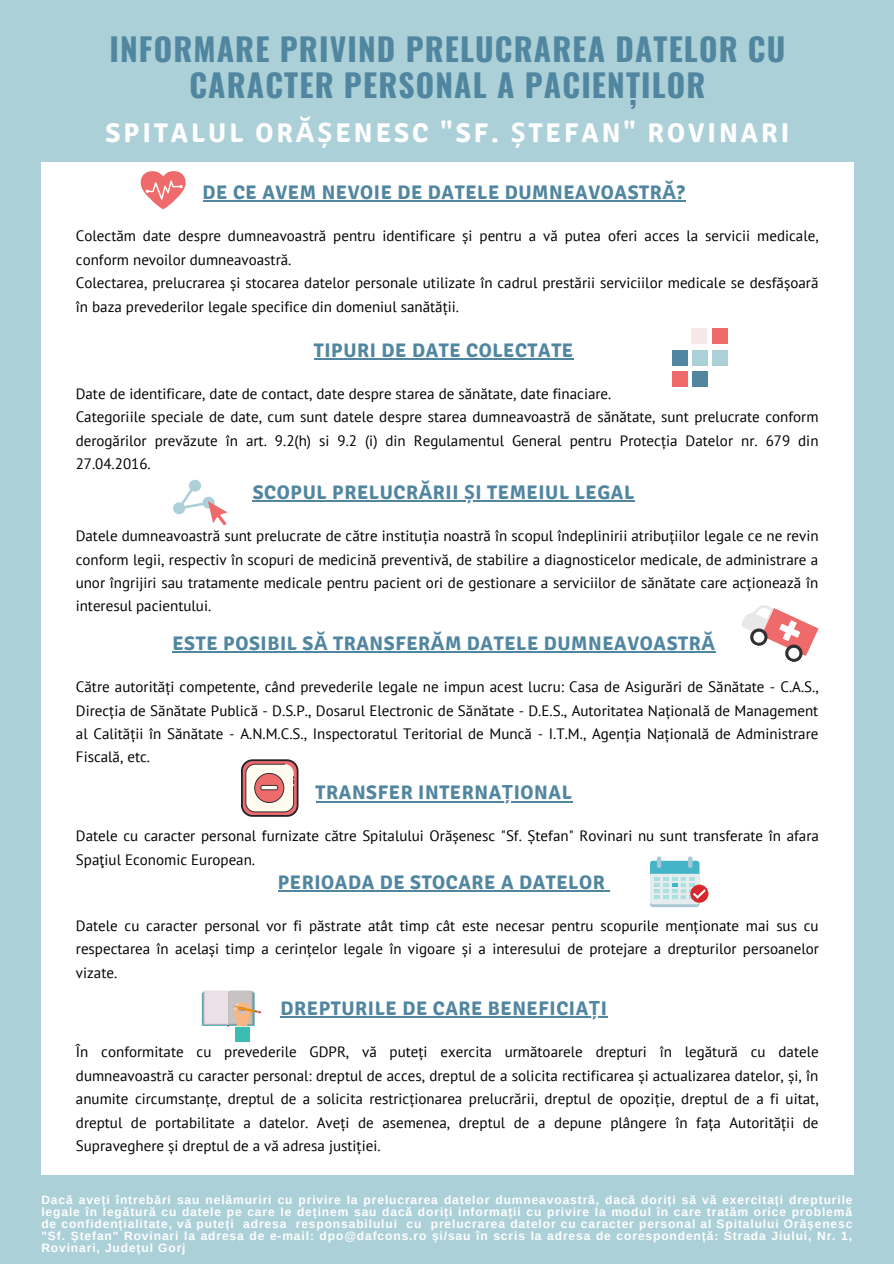
<style>
.page{position:relative;width:894px;height:1264px;background:#fff}
.page>*{position:absolute;margin:0;border:0;box-sizing:border-box;transform-origin:0 0}
.t1{font:700 31.5px/36px "Oswald";letter-spacing:.035em;color:#5186a0;text-align:center}
.t2{font:700 27px "Signika";letter-spacing:.11em;color:#fff}
.t3{font:700 19.65px "Signika";letter-spacing:.03em;color:#5186a0}
.t4{font:15px/23.4px "PT Sans";color:#000;text-align:justify}
.t5{font:700 12px/12px "Arimo";letter-spacing:.075em;color:#fff;text-align:justify}
.s1{font-family:"Noto Sans"}
</style>
<div class="page">
<div style="left:0;top:0;width:893px;height:1263px;background:#acd0d7"></div>
<div style="left:41px;top:162px;width:812px;height:1012px;background:#fff"></div>
<hr style="left:202px;top:200px;width:483px;height:2px;background:#5186a0">
<div style="left:189px;top:479px;width:12px;height:13px;background:#acd0d7;border-radius:50%"></div>
<svg style="left:173px;top:487px;width:55px;height:39px"></svg>
<svg style="left:141px;top:171px;width:45px;height:38px"></svg>
<hr style="left:314px;top:358px;width:259px;height:2px;background:#5186a0">
<div style="left:672px;top:350px;width:15px;height:15px;background:#5186a0"></div>
<div style="left:691px;top:328px;width:16px;height:16px;background:#f5e8e9"></div>
<div style="left:692px;top:350px;width:15px;height:15px;background:#acd0d7"></div>
<div style="left:711px;top:328px;width:16px;height:16px;background:#ef6a6a"></div>
<div style="left:712px;top:350px;width:15px;height:15px;background:#acd0d7"></div>
<div style="left:672px;top:371px;width:15px;height:15px;background:#ef6a6a"></div>
<div style="left:692px;top:371px;width:15px;height:15px;background:#5186a0"></div>
<hr style="left:253px;top:500px;width:381px;height:2px;background:#5186a0">
<hr style="left:172px;top:651px;width:543px;height:2px;background:#5186a0">
<svg style="left:742px;top:605px;width:76px;height:57px"></svg>
<svg style="left:241px;top:759px;width:57px;height:57px"></svg>
<div style="left:649px;top:863px;width:50px;height:44px;background:linear-gradient(to right,#aac7d4,#aac7d4);border-radius:3px"></div>
<div style="left:649px;top:860px;width:50px;height:44px;background:#e6ecee;border-radius:3px"></div>
<div style="left:656px;top:856px;width:5px;height:12px;background:#aac7d4;border-radius:2px"></div>
<div style="left:687px;top:856px;width:5px;height:12px;background:#aac7d4;border-radius:2px"></div>
<div style="left:690px;top:884px;width:18px;height:18px;background:#d7282f;border-radius:50%"></div>
<svg style="left:649px;top:860px;width:59px;height:40px"></svg>
<svg style="left:202px;top:990px;width:59px;height:43px"></svg>
<div style="left:235px;top:1027px;width:14px;height:15px;background:#3bbdb2"></div>
<hr style="left:315px;top:800px;width:257px;height:2px;background:#5186a0">
<hr style="left:277px;top:890px;width:328px;height:1px;background:#5186a0">
<hr style="left:280px;top:1016px;width:327px;height:2px;background:#5186a0">
<p class="t1" style="left:109px;top:30px;width:677px">INFORMARE PRIVIND PRELUCRAREA DATELOR CU<br>CARACTER PERSONAL A PACIENȚILOR</p>
<p class="t2" style="left:106px;top:117px;width:685px">SPITALUL OR<span class="s1">ĂȘ</span>ENESC "SF. <span class="s1">Ș</span>TEFAN" ROVINARI</p>
<p class="t3" style="left:202px;top:181px;width:483px">DE CE AVEM NEVOIE DE DATELE DUMNEAVOASTR<span class="s1">Ă</span>?</p>
<p class="t4" style="left:76px;top:224px;width:744px">Colectăm date despre dumneavoastră pentru identificare și pentru a vă putea oferi acces la servicii medicale, conform nevoilor dumneavoastră.</p>
<p class="t4" style="left:76px;top:271px;width:743px">Colectarea, prelucrarea și stocarea datelor personale utilizate în cadrul prestării serviciilor medicale se desfășoară în baza prevederilor legale specifice din domeniul sanătății.</p>
<p class="t3" style="left:314px;top:338px;width:261px">TIPURI DE DATE COLECTATE</p>
<p class="t4" style="left:76px;top:381px;width:537px">Date de identificare, date de contact, date despre starea de sănătate, date finaciare.</p>
<p class="t4" style="left:76px;top:405px;width:744px">Categoriile speciale de date, cum sunt datele despre starea dumneavoastră de sănătate, sunt prelucrate conform derogărilor prevăzute în art. 9.2(h) si 9.2 (i) din Regulamentul General pentru Protecția Datelor nr. 679 din 27.04.2016.</p>
<p class="t3" style="left:253px;top:480px;width:383px">SCOPUL PRELUCR<span class="s1">Ă</span>RII <span class="s1">Ș</span>I TEMEIUL LEGAL</p>
<p class="t4" style="left:76px;top:524px;width:744px">Datele dumneavoastră sunt prelucrate de către instituția noastră în scopul îndeplinirii atribuțiilor legale ce ne revin conform legii, respectiv în scopuri de medicină preventivă, de stabilire a diagnosticelor medicale, de administrare a unor îngrijiri sau tratamente medicale pentru pacient ori de gestionare a serviciilor de sănătate care acționează în interesul pacientului.</p>
<p class="t3" style="left:172px;top:631px;width:544px">ESTE POSIBIL S<span class="s1">Ă</span> TRANSFER<span class="s1">Ă</span>M DATELE DUMNEAVOASTR<span class="s1">Ă</span></p>
<p class="t4" style="left:76px;top:675px;width:744px">Către autorități competente, când prevederile legale ne impun acest lucru: Casa de Asigurări de Sănătate - C.A.S., Direcția de Sănătate Publică - D.S.P., Dosarul Electronic de Sănătate - D.E.S., Autoritatea Națională de Management al Calității în Sănătate - A.N.M.C.S., Inspectoratul Teritorial de Muncă - I.T.M., Agenția Națională de Administrare Fiscală, etc.</p>
<p class="t3" style="left:315px;top:780px;width:258px">TRANSFER INTERNA<span class="s1">Ț</span>IONAL</p>
<p class="t4" style="left:76px;top:824px;width:744px">Datele cu caracter personal furnizate către Spitalului Orășenesc "Sf. Ștefan" Rovinari nu sunt transferate în afara<br>Spaţiul Economic European.</p>
<p class="t3" style="left:277px;top:870px;width:328px">PERIOADA DE STOCARE A DATELOR</p>
<p class="t4" style="left:76px;top:913px;width:744px">Datele cu caracter personal vor fi păstrate atât timp cât este necesar pentru scopurile menționate mai sus cu respectarea în același timp a cerințelor legale în vigoare și a interesului de protejare a drepturilor persoanelor vizate.</p>
<p class="t3" style="left:280px;top:996px;width:328px">DREPTURILE DE CARE BENEFICIA<span class="s1">Ț</span>I</p>
<p class="t4" style="left:76px;top:1040px;width:744px">În conformitate cu prevederile GDPR, vă puteți exercita următoarele drepturi în legătură cu datele dumneavoastră cu caracter personal: dreptul de acces, dreptul de a solicita rectificarea și actualizarea datelor, și, în anumite circumstanțe, dreptul de a solicita restricționarea prelucrării, dreptul de opoziție, dreptul de a fi uitat, dreptul de portabilitate a datelor. Aveți de asemenea, dreptul de a depune plângere în fața Autorității de Supraveghere și dreptul de a vă adresa justiției.</p>
<p class="t5" style="left:41px;top:1193px;width:812px">Dacă aveți întrebări sau nelămuriri cu privire la prelucrarea datelor dumneavoastră, dacă doriți să vă exercitați drepturile legale în legătură cu datele pe care le deținem sau dacă doriți informații cu privire la modul în care tratăm orice problemă de confidențialitate, vă puteți adresa responsabilului cu prelucrarea datelor cu caracter personal al Spitalului Orășenesc "Sf. Ștefan" Rovinari la adresa de e<span class="s1">‐</span>mail: dpo@dafcons.ro și/sau în scris la adresa de corespondență: Strada Jiului, Nr. 1, Rovinari, Judeţul Gorj</p>
</div>
